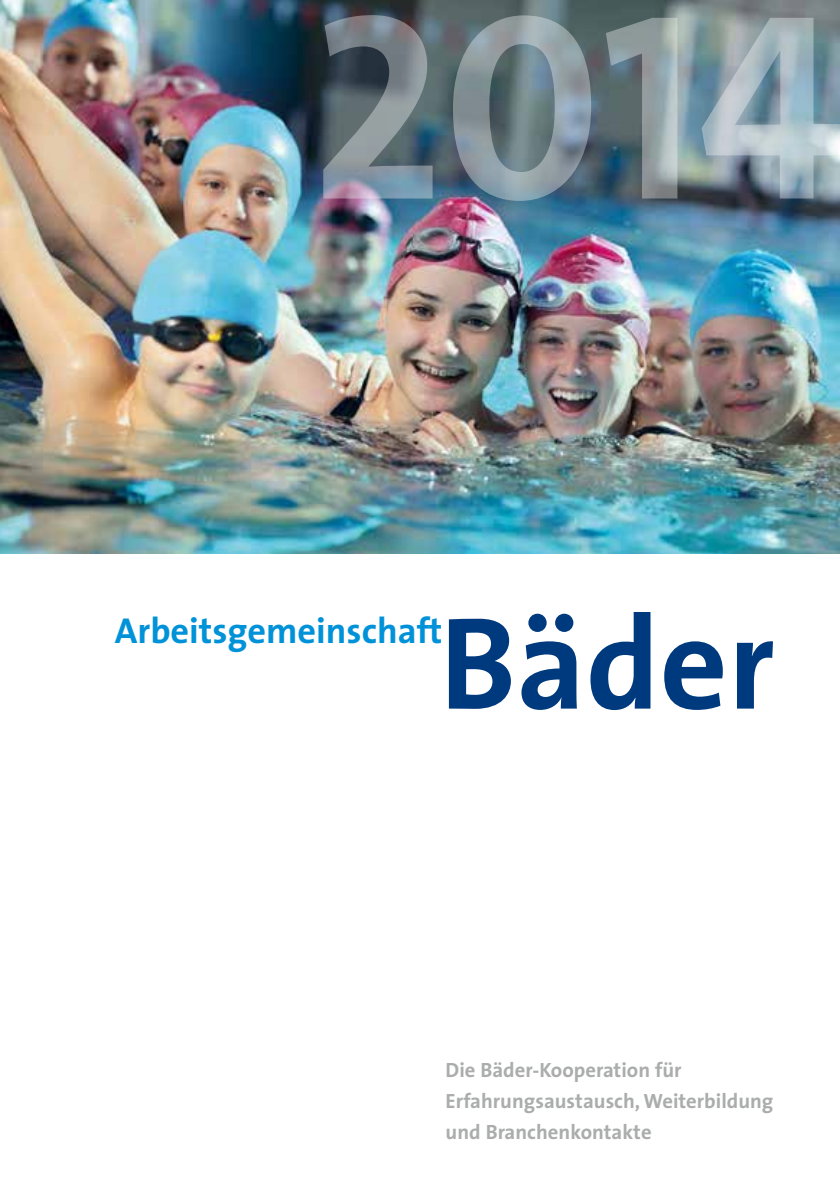
<style>
.page{position:relative;width:840px;height:1191px;background:#fff}
.page>*{position:absolute;margin:0;border:0;box-sizing:border-box;transform-origin:0 0}
.t1{font:700 132.4px "The Sans";color:#003a7e}
.t2{font:700 36.2px "The Sans";color:#0092d8}
.t3{font:700 20.6px/31px "The Sans";color:#abacac}
</style>
<div class="page">
<img style="left:0;top:0;width:839px;height:553px">
<img style="left:323px;top:15px;width:516px;height:186px">
<h1 class="t1" style="left:439px;top:553px;width:336px">Bäder</h1>
<h2 class="t2" style="left:115px;top:601px;width:329px">Arbeitsgemeinschaft</h2>
<p class="t3" style="left:445px;top:1054px;width:329px">Die Bäder-Kooperation für<br>Erfahrungsaustausch, Weiterbildung und Branchenkontakte</p>
</div>
